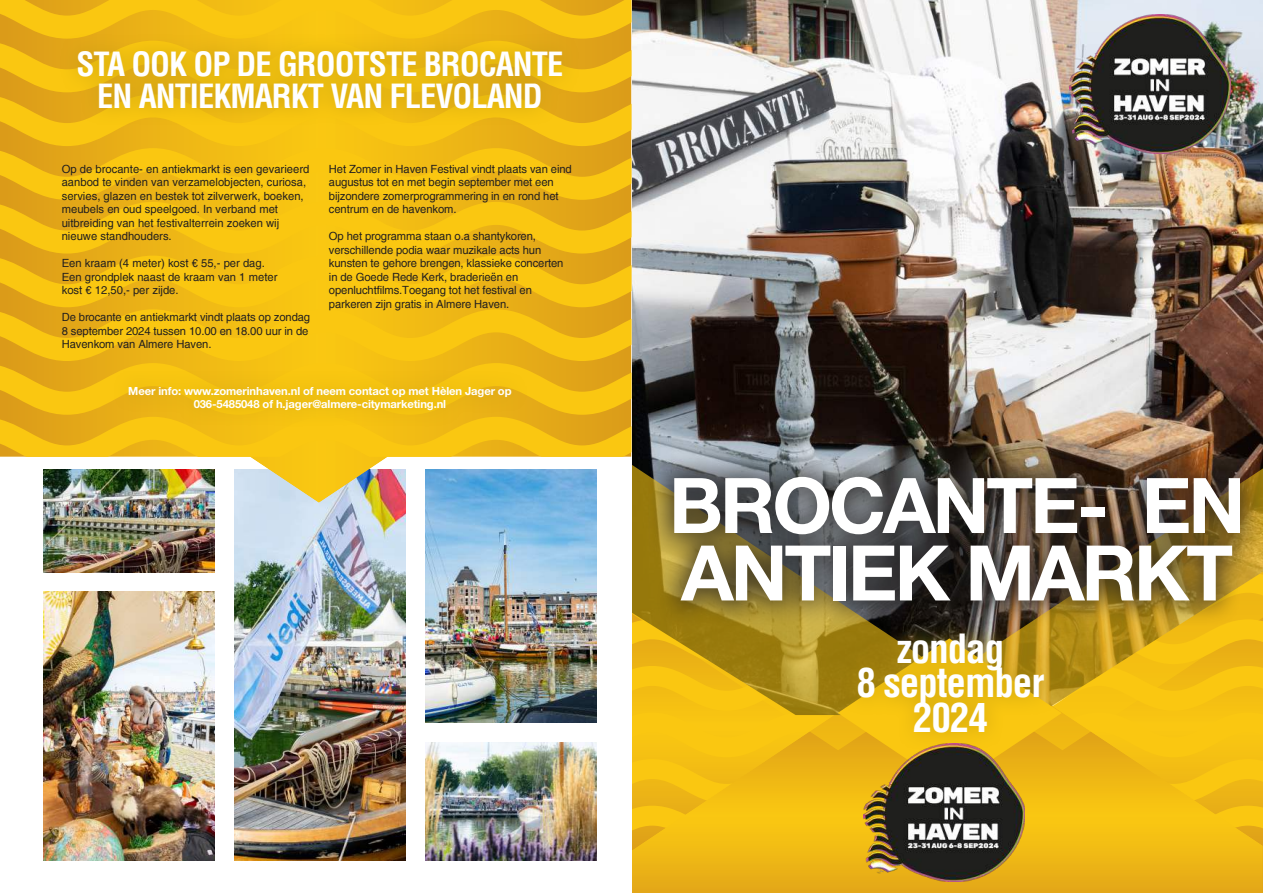
<style>
.page{position:relative;width:1263px;height:893px;background:#fff}
.page>*{position:absolute;margin:0;border:0;box-sizing:border-box;transform-origin:0 0}
.t1{font:700 76.8px/67.5px "Helvetica Neue LT Std";letter-spacing:-.04em;color:#fff}
.t2{font:700 condensed 39.3px/34.5px "Helvetica LT Std";letter-spacing:-.03em;color:#fff;text-align:center}
.t3{font:700 condensed 32.55px/31.3px "Helvetica LT Std";letter-spacing:-.03em;color:#fff;text-align:center}
.t4{font:11.25px/13.5px "Helvetica";letter-spacing:-.01em;color:#221f1f}
.t5{font:700 11.25px/13.5px "Helvetica Neue LT Std";letter-spacing:-.01em;color:#fff;text-align:center}
</style>
<div class="page">
<img style="left:632px;top:841px;width:631px;height:52px">
<img style="left:425px;top:841px;width:171px;height:19px">
<img style="left:44px;top:841px;width:171px;height:19px">
<img style="left:234px;top:841px;width:171px;height:20px">
<img style="left:0;top:0;width:1263px;height:841px">
<div style="left:60px;top:33px;width:520px;height:94px;background:#b8950c;opacity:.73"></div>
<div style="left:111px;top:369px;width:418px;height:59px;background:#b8950c;opacity:.73"></div>
<img style="left:1069px;top:15px;width:161px;height:138px">
<img style="left:863px;top:743px;width:161px;height:138px">
<h3 class="t3" style="left:76px;top:51px;width:488px">STA OOK OP DE GROOTSTE BROCANTE<br>EN ANTIEKMARKT VAN FLEVOLAND</h3>
<p class="t4" style="left:62px;top:163px;width:249px">Op de brocante- en antiekmarkt is een gevarieerd aanbod te vinden van verzamelobjecten, curiosa, servies, glazen en bestek tot zilverwerk, boeken, meubels en oud speelgoed. In verband met uitbreiding van het festivalterrein zoeken wij nieuwe standhouders.</p>
<p class="t4" style="left:62px;top:258px;width:217px">Een kraam (4 meter) kost € 55,- per dag.<br>Een grondplek naast de kraam van 1 meter kost € 12,50,- per zijde.</p>
<p class="t4" style="left:62px;top:312px;width:250px">De brocante en antiekmarkt vindt plaats op zondag<br>8 september 2024 tussen 10.00 en 18.00 uur in de<br>Havenkom van Almere Haven.</p>
<p class="t4" style="left:329px;top:163px;width:244px">Het Zomer in Haven Festival vindt plaats van eind augustus tot en met begin september met een bijzondere zomerprogrammering in en rond het centrum en de havenkom.</p>
<p class="t4" style="left:329px;top:231px;width:236px">Op het programma staan o.a shantykoren, verschillende podia waar muzikale acts hun kunsten te gehore brengen, klassieke concerten in de Goede Rede Kerk, braderieën en openluchtfilms.Toegang tot het festival en parkeren zijn gratis in Almere Haven.</p>
<p class="t5" style="left:128px;top:385px;width:385px">Meer info: www.zomerinhaven.nl of neem contact op met Hèlen Jager op<br>036-5485048 of h.jager@almere-citymarketing.nl</p>
<h1 class="t1" style="left:669px;top:479px;width:578px">BROCANTE- EN<br>ANTIEK MARKT</h1>
<h2 class="t2" style="left:856px;top:634px;width:189px">zondag<br>8 september<br>2024</h2>
</div>
